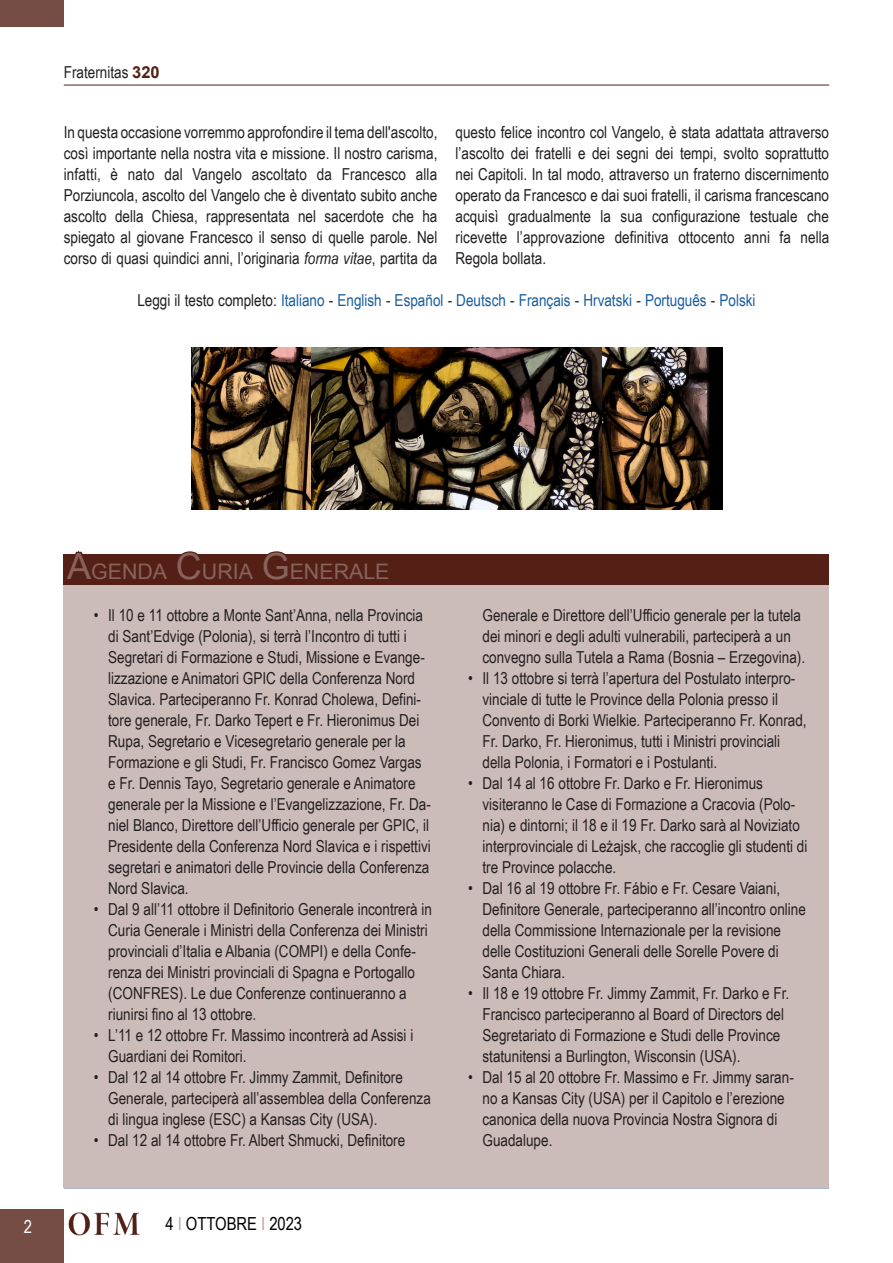
<style>
.page{position:relative;width:893px;height:1263px;background:#fff}
.page>*{position:absolute;margin:0;border:0;box-sizing:border-box;transform-origin:0 0}
.Titolo_piccolo{font:21.3px "Arial";color:#87635b}
.t1{font:18px "Arial Narrow";color:#000}
.t2{font:18px "Arial Narrow";color:#fff}
.Titolo{font:16.5px/21px "Arial Narrow";color:#231f20}
.Titolo-2{font:16.5px "Arial Narrow";color:#175d9e}
.s1{font-family:"Arial";font-weight:700;color:#542015}
.s2{font-style:italic}
.s3{color:#231f20}
.s4{font-size:36px;color:#542015}
.s5{color:#bba6a1}
</style>
<div class="page">
<div style="left:0;top:1209px;width:64px;height:54px;background:#764d44"></div>
<hr style="left:64px;top:85px;width:765px;height:1px;background:#542015">
<div style="left:0;top:0;width:64px;height:27px;background:#764d44"></div>
<img style="left:69px;top:1212px;width:71px;height:24px">
<hr style="left:64px;top:1187px;width:765px;height:1px;background:#0a3963">
<div style="left:64px;top:579px;width:765px;height:608px;background:#ccbcb9"></div>
<img style="left:192px;top:348px;width:530px;height:162px">
<div style="left:64px;top:554px;width:765px;height:30px;background:#542015"></div>
<p class="Titolo" style="left:64px;top:61px;width:97px">Fraternitas <span class="s1">320</span></p>
<p class="Titolo" style="left:64px;top:121px;width:375px;text-align:justify">In questa occasione vorremmo approfondire il tema dell'ascolto, così importante nella nostra vita e missione. Il nostro carisma, infatti, è nato dal Vangelo ascoltato da Francesco alla Porziuncola, ascolto del Vangelo che è diventato subito anche ascolto della Chiesa, rappresentata nel sacerdote che ha spiegato al giovane Francesco il senso di quelle parole. Nel corso di quasi quindici anni, l’originaria <span class="s2">forma vitae</span>, partita da</p>
<p class="Titolo" style="left:455px;top:121px;width:375px;text-align:justify">questo felice incontro col Vangelo, è stata adattata attraverso l’ascolto dei fratelli e dei segni dei tempi, svolto soprattutto nei Capitoli. In tal modo, attraverso un fraterno discernimento operato da Francesco e dai suoi fratelli, il carisma francescano acquisì gradualmente la sua configurazione testuale che ricevette l’approvazione definitiva ottocento anni fa nella Regola bollata.</p>
<p class="Titolo-2" style="left:137px;top:288px;width:620px"><span class="s3">Leggi il testo completo:</span> Italiano <span class="s3">-</span> English <span class="s3">-</span> Español <span class="s3">-</span> Deutsch <span class="s3">-</span> Français <span class="s3">-</span> Hrvatski <span class="s3">-</span> Português <span class="s3">-</span> Polski</p>
<p class="t2" style="left:24px;top:1213px;width:10px">2</p>
<p class="Titolo_piccolo" style="left:67px;top:558px;width:324px"><span class="s4">A</span>genda <span class="s4">C</span>uria <span class="s4">G</span>enerale</p>
<p class="Titolo" style="left:108px;top:604px;width:324px;text-indent:-14px">• Il 10 e 11 ottobre a Monte Sant’Anna, nella Provincia di Sant’Edvige (Polonia), si terrà l’Incontro di tutti i Segretari di Formazione e Studi, Missione e Evange&shy;lizzazione e Animatori GPIC della Conferenza Nord Slavica. Parteciperanno Fr. Konrad Cholewa, Defini&shy;tore generale, Fr. Darko Tepert e Fr. Hieronimus Dei Rupa, Segretario e Vicesegretario generale per la Formazione e gli Studi, Fr. Francisco Gomez Vargas e Fr. Dennis Tayo, Segretario generale e Animatore generale per la Missione e l’Evangelizzazione, Fr. Da&shy;niel Blanco, Direttore dell’Ufficio generale per GPIC, il Presidente della Conferenza Nord Slavica e i rispettivi segretari e animatori delle Provincie della Conferenza Nord Slavica.</p>
<p class="Titolo" style="left:108px;top:898px;width:325px;text-indent:-14px">• Dal 9 all’11 ottobre il Definitorio Generale incontrerà in Curia Generale i Ministri della Conferenza dei Ministri provinciali d’Italia e Albania (COMPI) e della Confe&shy;renza dei Ministri provinciali di Spagna e Portogallo (CONFRES). Le due Conferenze continueranno a riunirsi fino al 13 ottobre.</p>
<p class="Titolo" style="left:108px;top:1024px;width:307px;text-indent:-14px">• L’11 e 12 ottobre Fr. Massimo incontrerà ad Assisi i<br>Guardiani dei Romitori.</p>
<p class="Titolo" style="left:108px;top:1066px;width:324px;text-indent:-14px">• Dal 12 al 14 ottobre Fr. Jimmy Zammit, Definitore<br>Generale, parteciperà all’assemblea della Conferenza di lingua inglese (ESC) a Kansas City (USA).</p>
<p class="Titolo" style="left:94px;top:1129px;width:313px">• Dal 12 al 14 ottobre Fr. Albert Shmucki, Definitore</p>
<p class="t1" style="left:165px;top:1210px;width:138px">4 <span class="s5">I</span> OTTOBRE <span class="s5">I</span> 2023</p>
<p class="Titolo" style="left:482px;top:604px;width:324px">Generale e Direttore dell’Ufficio generale per la tutela dei minori e degli adulti vulnerabili, parteciperà a un convegno sulla Tutela a Rama (Bosnia – Erzegovina).</p>
<p class="Titolo" style="left:482px;top:667px;width:326px;text-indent:-14px">• Il 13 ottobre si terrà l’apertura del Postulato interpro&shy;vinciale di tutte le Province della Polonia presso il Convento di Borki Wielkie. Parteciperanno Fr. Konrad, Fr. Darko, Fr. Hieronimus, tutti i Ministri provinciali della Polonia, i Formatori e i Postulanti.</p>
<p class="Titolo" style="left:482px;top:772px;width:326px;text-indent:-14px">• Dal 14 al 16 ottobre Fr. Darko e Fr. Hieronimus visiteranno le Case di Formazione a Cracovia (Polo&shy;nia) e dintorni; il 18 e il 19 Fr. Darko sarà al Noviziato interprovinciale di Leżajsk, che raccoglie gli studenti di tre Province polacche.</p>
<p class="Titolo" style="left:482px;top:877px;width:325px;text-indent:-14px">• Dal 16 al 19 ottobre Fr. Fábio e Fr. Cesare Vaiani, Definitore Generale, parteciperanno all’incontro online della Commissione Internazionale per la revisione delle Costituzioni Generali delle Sorelle Povere di Santa Chiara.</p>
<p class="Titolo" style="left:482px;top:982px;width:308px;text-indent:-14px">• Il 18 e 19 ottobre Fr. Jimmy Zammit, Fr. Darko e Fr.<br>Francisco parteciperanno al Board of Directors del Segretariato di Formazione e Studi delle Province statunitensi a Burlington, Wisconsin (USA).</p>
<p class="Titolo" style="left:482px;top:1066px;width:313px;text-indent:-14px">• Dal 15 al 20 ottobre Fr. Massimo e Fr. Jimmy saran&shy;no a Kansas City (USA) per il Capitolo e l’erezione canonica della nuova Provincia Nostra Signora di Guadalupe.</p>
</div>
